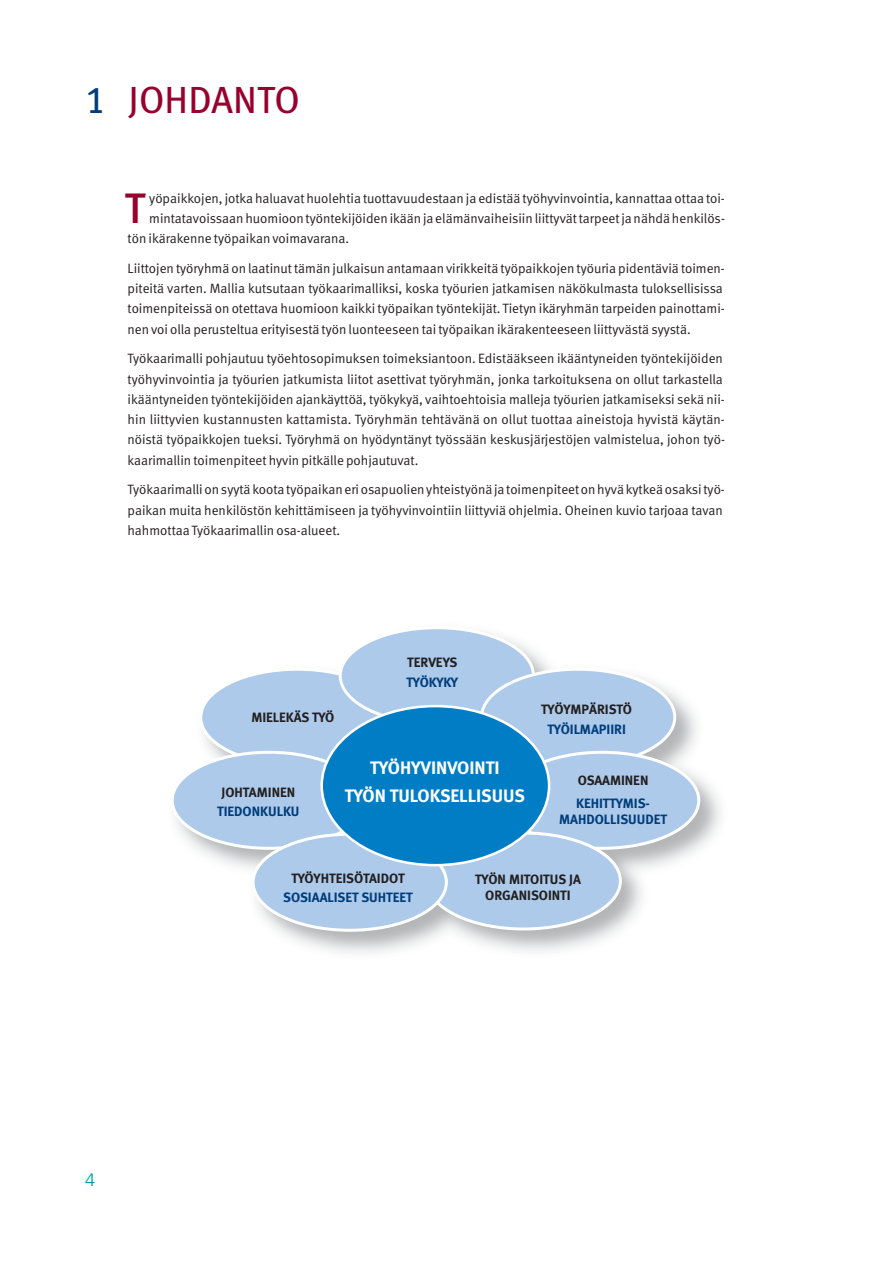
<style>
.page{position:relative;width:893px;height:1263px;background:#fff}
.page>*{position:absolute;margin:0;border:0;box-sizing:border-box;transform-origin:0 0}
.t1{font:42.6px "Meta Medium LF";color:#98002e}
.t2{font:37.8px "Meta Book LF";letter-spacing:.005em;color:#98002e}
.t3{font:18px/28.5px "Meta Bold LF";color:#fff;text-align:center}
.t4{font:300 18px "Frutiger";color:#009cac}
.t5{font:13.5px/20.2px "Meta Normal LF";color:#231f20}
.t6{font:13.5px/16.2px "Meta Bold LF";color:#231f20;text-align:center}
.t7{font:13.5px/16.2px "Meta Bold LF";color:#003d7b;text-align:center}
.t8{font:13.5px "Meta Bold LF";letter-spacing:-.02em;color:#003d7b}
.s1{color:#003d7b}
</style>
<div class="page">
<img style="left:175px;top:634px;width:546px;height:319px">
<div style="left:199px;top:668px;width:197px;height:99px;background:#adcaea;border:3px solid #fff;border-radius:50%"></div>
<div style="left:339px;top:626px;width:196px;height:99px;background:#adcaea;border:3px solid #fff;border-radius:50%"></div>
<div style="left:480px;top:668px;width:196px;height:99px;background:#adcaea;border:3px solid #fff;border-radius:50%"></div>
<div style="left:504px;top:751px;width:196px;height:99px;background:#adcaea;border:3px solid #fff;border-radius:50%"></div>
<div style="left:171px;top:751px;width:196px;height:99px;background:#adcaea;border:3px solid #fff;border-radius:50%"></div>
<div style="left:426px;top:831px;width:196px;height:99px;background:#adcaea;border:3px solid #fff;border-radius:50%"></div>
<div style="left:252px;top:833px;width:196px;height:99px;background:#adcaea;border:3px solid #fff;border-radius:50%"></div>
<div style="left:320px;top:705px;width:230px;height:161px;background:#007dc5;border:3px solid #fff;border-radius:50%"></div>
<h2 class="t2" style="left:85px;top:86px;width:216px"><span class="s1">1</span> JOHDANTO</h2>
<h1 class="t1" style="left:125px;top:192px;width:22px">T</h1>
<p class="t5" style="left:149px;top:189px;width:577px">yöpaikkojen, jotka haluavat huolehtia tuottavuudestaan ja edistää työhyvinvointia, kannattaa ottaa toi-</p>
<p class="t5" style="left:149px;top:209px;width:577px">mintatavoissaan huomioon työntekijöiden ikään ja elämänvaiheisiin liittyvät tarpeet ja nähdä henkilös-</p>
<p class="t5" style="left:128px;top:229px;width:223px">tön ikärakenne työpaikan voimavarana.</p>
<p class="t5" style="left:128px;top:259px;width:599px">Liittojen työryhmä on laatinut tämän julkaisun antamaan virikkeitä työpaikkojen työuria pidentäviä toimen&shy;piteitä varten. Mallia kutsutaan työkaarimalliksi, koska työurien jatkamisen näkökulmasta tuloksellisissa toimenpiteissä on otettava huomioon kaikki työpaikan työntekijät. Tietyn ikäryhmän tarpeiden painottami&shy;nen voi olla perusteltua erityisestä työn luonteeseen tai työpaikan ikärakenteeseen liittyvästä syystä.</p>
<p class="t5" style="left:128px;top:350px;width:599px">Työkaarimalli pohjautuu työehtosopimuksen toimeksiantoon. Edistääkseen ikääntyneiden työntekijöiden työhyvinvointia ja työurien jatkumista liitot asettivat työryhmän, jonka tarkoituksena on ollut tarkastella ikääntyneiden työntekijöiden ajankäyttöä, työkykyä, vaihtoehtoisia malleja työurien jatkamiseksi sekä nii&shy;hin liittyvien kustannusten kattamista. Työryhmän tehtävänä on ollut tuottaa aineistoja hyvistä käytän&shy;nöistä työpaikkojen tueksi. Työryhmä on hyödyntänyt työssään keskusjärjestöjen valmistelua, johon työ&shy;kaarimallin toimenpiteet hyvin pitkälle pohjautuvat.</p>
<p class="t5" style="left:128px;top:481px;width:599px">Työkaarimalli on syytä koota työpaikan eri osapuolien yhteistyönä ja toimenpiteet on hyvä kytkeä osaksi työ&shy;paikan muita henkilöstön kehittämiseen ja työhyvinvointiin liittyviä ohjelmia. Oheinen kuvio tarjoaa tavan hahmottaa Työkaarimallin osa-alueet.</p>
<p class="t6" style="left:251px;top:710px;width:85px">MIELEKÄS TYÖ</p>
<p class="t6" style="left:407px;top:655px;width:52px">TERVEYS</p>
<p class="t8" style="left:407px;top:676px;width:53px">TYÖKYKY</p>
<p class="t6" style="left:221px;top:785px;width:75px">JOHTAMINEN</p>
<p class="t7" style="left:217px;top:805px;width:84px">TIEDONKULKU</p>
<h3 class="t3" style="left:345px;top:754px;width:182px">TYÖHYVINVOINTI<br>TYÖN TULOKSELLISUUS</h3>
<p class="t6" style="left:541px;top:702px;width:92px">TYÖYMPÄRISTÖ</p>
<p class="t7" style="left:547px;top:722px;width:80px">TYÖILMAPIIRI</p>
<p class="t6" style="left:578px;top:773px;width:72px">OSAAMINEN</p>
<p class="t7" style="left:559px;top:796px;width:109px">KEHITTYMIS-<br>MAHDOLLISUUDET</p>
<h3 class="t4" style="left:85px;top:1172px;width:12px">4</h3>
<p class="t6" style="left:291px;top:871px;width:115px">TYÖYHTEISÖTAIDOT</p>
<p class="t7" style="left:283px;top:890px;width:131px">SOSIAALISET SUHTEET</p>
<p class="t6" style="left:475px;top:872px;width:107px">TYÖN MITOITUS JA<br>ORGANISOINTI</p>
</div>
